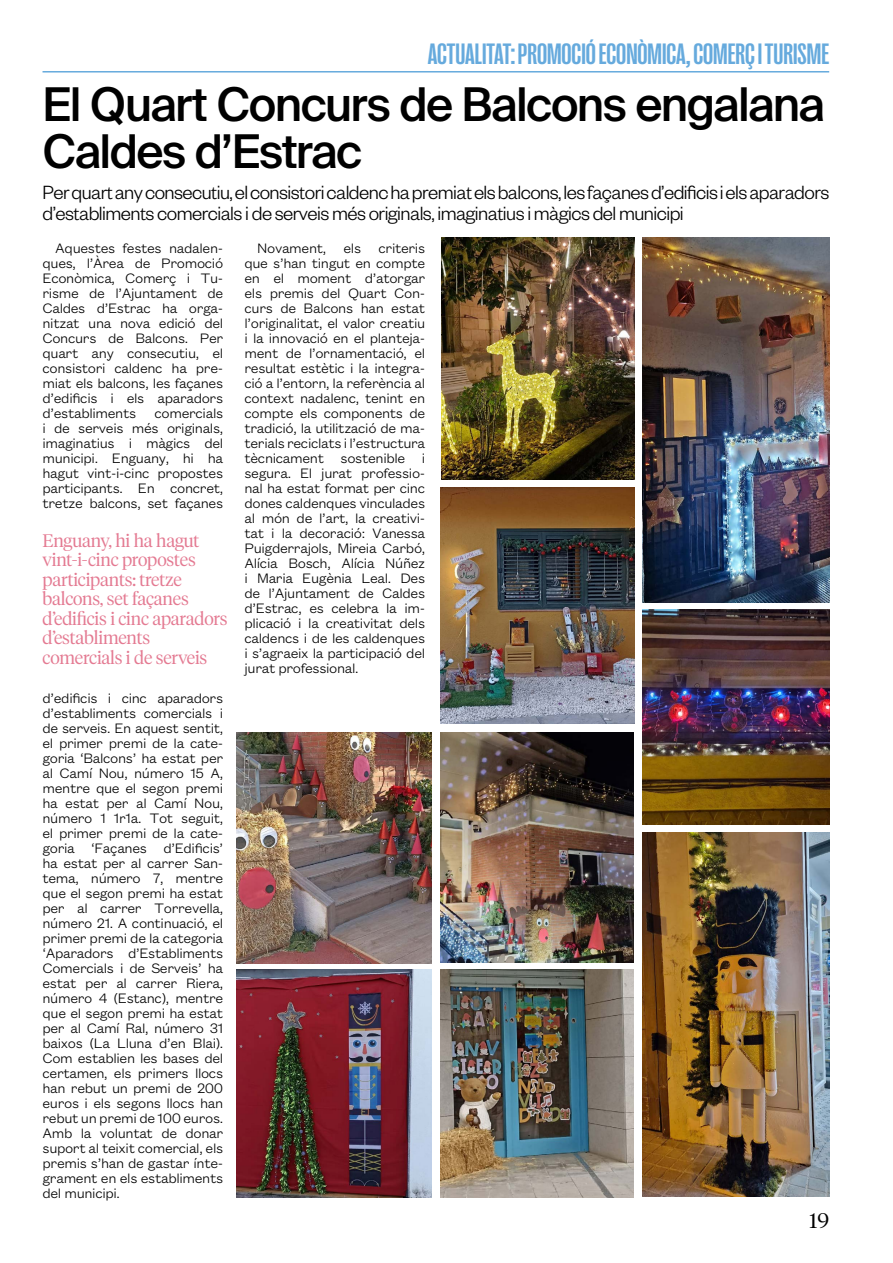
<style>
.page{position:relative;width:893px;height:1263px;background:#fff}
.page>*{position:absolute;margin:0;border:0;box-sizing:border-box;transform-origin:0 0}
.t1{font:500 46.5px/46.5px "Suisse Intl";letter-spacing:-.035em;color:#000}
.t2{font:700 30px "Right Grotesk Tight";color:#6ad}
.t3{font:300 21px/21px "Founders Grotesk";letter-spacing:-.025em;color:#000}
.t4{font:300 21px "Tiempos Headline";color:#000}
.t5{font:300 18px/19.5px "Tiempos Headline";letter-spacing:-.01em;color:#e47a92}
.t6{font:300 15px/15px "Founders Grotesk Text";letter-spacing:-.025em;color:#000;text-align:justify}
</style>
<div class="page">
<hr style="left:43px;top:71px;width:786px;height:2px;background:#6ad">
<img style="left:642px;top:237px;width:187px;height:365px">
<img style="left:642px;top:610px;width:187px;height:214px">
<img style="left:441px;top:238px;width:193px;height:241px">
<img style="left:441px;top:487px;width:193px;height:236px">
<img style="left:441px;top:970px;width:193px;height:227px">
<img style="left:441px;top:733px;width:193px;height:230px">
<img style="left:642px;top:832px;width:187px;height:365px">
<img style="left:236px;top:970px;width:196px;height:228px">
<img style="left:236px;top:733px;width:196px;height:230px">
<h2 class="t2" style="left:428px;top:38px;width:403px">ACTUALITAT: PROMOCIÓ ECONÒMICA, COMERÇ I TURISME</h2>
<h1 class="t1" style="left:43px;top:82px;width:784px">El Quart Concurs de Balcons engalana<br>Caldes d’Estrac</h1>
<h3 class="t3" style="left:43px;top:181px;width:788px">Per quart any consecutiu, el consistori caldenc ha premiat els balcons, les façanes d’edificis i els aparadors d’establiments comercials i de serveis més originals, imaginatius i màgics del municipi</h3>
<p class="t6" style="left:43px;top:239px;width:182px;text-indent:13px">Aquestes festes nadalen&shy;ques, l’Àrea de Promoció Econòmica, Comerç i Tu&shy;risme de l’Ajuntament de Caldes d’Estrac ha orga&shy;nitzat una nova edició del Concurs de Balcons. Per quart any consecutiu, el consistori caldenc ha pre&shy;miat els balcons, les façanes d’edificis i els aparadors d’establiments comercials i de serveis més originals, imaginatius i màgics del municipi. Enguany, hi ha hagut vint-i-cinc propostes participants. En concret, tretze balcons, set façanes</p>
<p class="t5" style="left:43px;top:530px;width:187px">Enguany, hi ha hagut vint-i-cinc propostes participants: tretze balcons, set façanes d’edificis i cinc aparadors d’establiments comercials i de serveis</p>
<p class="t6" style="left:43px;top:689px;width:182px">d’edificis i cinc aparadors d’establiments comercials i de serveis. En aquest sentit, el primer premi de la cate&shy;goria ‘Balcons’ ha estat per al Camí Nou, número 15 A, mentre que el segon premi ha estat per al Camí Nou, número 1 1r1a. Tot seguit, el primer premi de la cate&shy;goria ‘Façanes d’Edificis’ ha estat per al carrer San&shy;tema, número 7, mentre que el segon premi ha estat per al carrer Torrevella, número 21. A continuació, el primer premi de la categoria ‘Aparadors d’Establiments Comercials i de Serveis’ ha estat per al carrer Riera, número 4 (Estanc), mentre que el segon premi ha estat per al Camí Ral, número 31 baixos (La Lluna d’en Blai).<br>Com establien les bases del certamen, els primers llocs han rebut un premi de 200 euros i els segons llocs han rebut un premi de 100 euros.<br>Amb la voluntat de donar suport al teixit comercial, els premis s’han de gastar ínte&shy;grament en els establiments del municipi.</p>
<p class="t6" style="left:244px;top:239px;width:182px;text-indent:13px">Novament, els criteris que s’han tingut en compte en el moment d’atorgar els premis del Quart Con&shy;curs de Balcons han estat l’originalitat, el valor creatiu i la innovació en el planteja&shy;ment de l’ornamentació, el resultat estètic i la integra&shy;ció a l’entorn, la referència al context nadalenc, tenint en compte els components de tradició, la utilització de ma&shy;terials reciclats i l’estructura tècnicament sostenible i segura. El jurat professio&shy;nal ha estat format per cinc dones caldenques vinculades al món de l’art, la creativi&shy;tat i la decoració: Vanessa Puigderrajols, Mireia Carbó, Alícia Bosch, Alícia Núñez i Maria Eugènia Leal. Des de l’Ajuntament de Caldes d’Estrac, es celebra la im&shy;plicació i la creativitat dels caldencs i de les caldenques i s’agraeix la participació del jurat professional.</p>
<h3 class="t4" style="left:809px;top:1206px;width:21px">19</h3>
</div>
